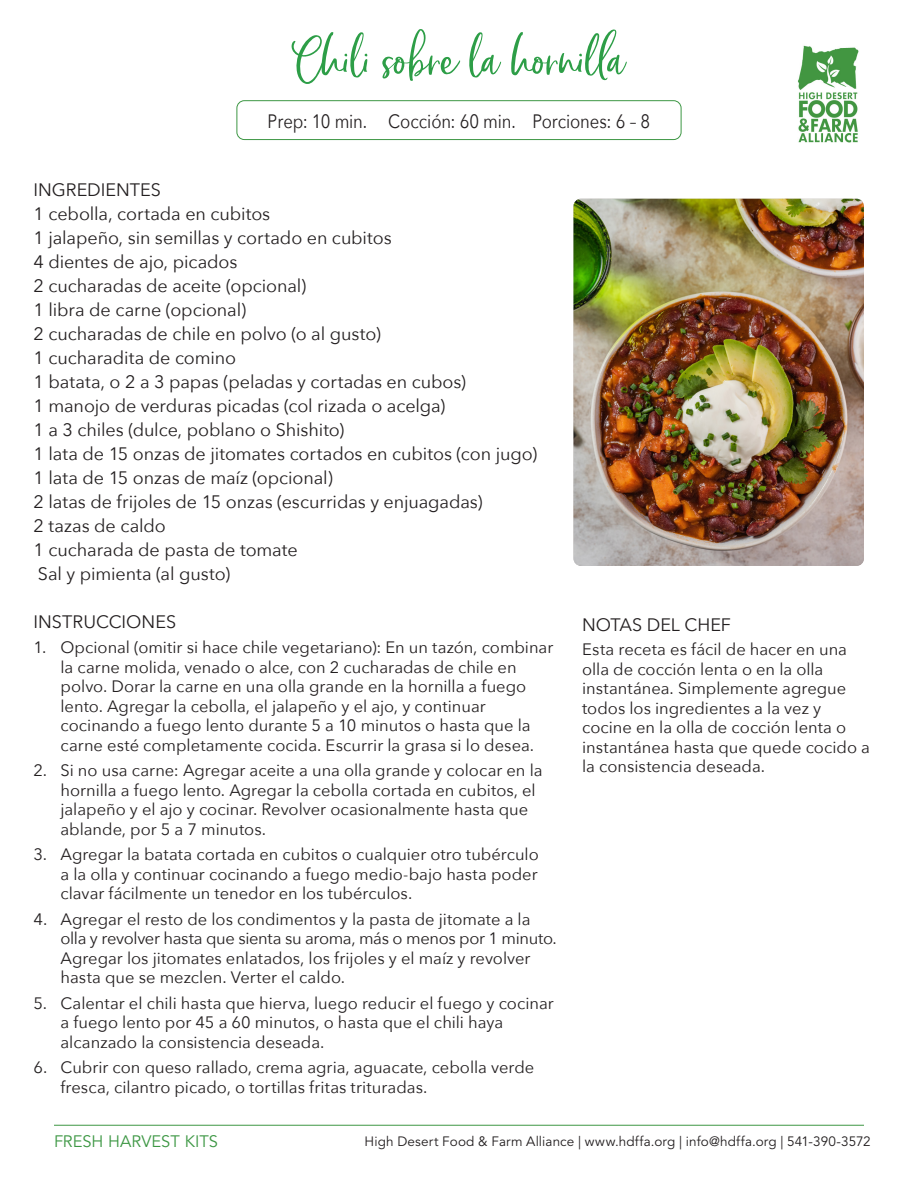
<style>
.page{position:relative;width:918px;height:1188px;background:#fff}
.page>*{position:absolute;margin:0;border:0;box-sizing:border-box;transform-origin:0 0}
.t1{font:73.5px "Chinup Buttercup";color:#2d9e47}
.Body{font:19.35px "Avenir Next";letter-spacing:-.005em;color:#231f20;scale:.86 1}
.Body-2{font:18px "Avenir Next";letter-spacing:-.005em;color:#231f20}
.Body-3{font:16.5px/19.5px "Avenir Next";color:#231f20}
.t2{font:16.5px "Avenir LT Std";letter-spacing:.005em;color:#3d9744}
.t3{font:13.5px "Avenir LT Std";letter-spacing:.01em;color:#231f20}
</style>
<div class="page">
<img style="left:798px;top:45px;width:61px;height:98px">
<hr style="left:54px;top:1125px;width:810px;height:1px;background:#3d9744">
<div style="left:237px;top:100px;width:444px;height:40px;border:1px solid #3d9744;border-radius:8px"></div>
<img style="left:573px;top:199px;width:291px;height:367px">
<p class="t1" style="left:295px;top:19px;width:330px">Chili sobre la hornilla</p>
<p class="Body" style="left:268px;top:105px;width:446px">Prep: 10 min. Cocción: 60 min. Porciones: 6 – 8</p>
<p class="Body-2" style="left:33px;top:175px;width:129px">INGREDIENTES</p>
<p class="Body-2" style="left:33px;top:199px;width:238px">1 cebolla, cortada en cubitos</p>
<p class="Body-2" style="left:33px;top:222px;width:360px">1 jalapeño, sin semillas y cortado en cubitos</p>
<p class="Body-2" style="left:33px;top:246px;width:206px">4 dientes de ajo, picados</p>
<p class="Body-2" style="left:33px;top:270px;width:274px">2 cucharadas de aceite (opcional)</p>
<p class="Body-2" style="left:33px;top:294px;width:214px">1 libra de carne (opcional)</p>
<p class="Body-2" style="left:33px;top:318px;width:349px">2 cucharadas de chile en polvo (o al gusto)</p>
<p class="Body-2" style="left:33px;top:342px;width:204px">1 cucharadita de comino</p>
<p class="Body-2" style="left:33px;top:366px;width:434px">1 batata, o 2 a 3 papas (peladas y cortadas en cubos)</p>
<p class="Body-2" style="left:33px;top:390px;width:413px">1 manojo de verduras picadas (col rizada o acelga)</p>
<p class="Body-2" style="left:33px;top:414px;width:312px">1 a 3 chiles (dulce, poblano o Shishito)</p>
<p class="Body-2" style="left:33px;top:438px;width:505px">1 lata de 15 onzas de jitomates cortados en cubitos (con jugo)</p>
<p class="Body-2" style="left:33px;top:462px;width:301px">1 lata de 15 onzas de maíz (opcional)</p>
<p class="Body-2" style="left:33px;top:486px;width:450px">2 latas de frijoles de 15 onzas (escurridas y enjuagadas)</p>
<p class="Body-2" style="left:33px;top:510px;width:134px">2 tazas de caldo</p>
<p class="Body-2" style="left:33px;top:534px;width:266px">1 cucharada de pasta de tomate</p>
<p class="Body-2" style="left:38px;top:558px;width:194px">Sal y pimienta (al gusto)</p>
<p class="Body-2" style="left:33px;top:606px;width:144px">INSTRUCCIONES</p>
<p class="Body-3" style="left:60px;top:637px;width:494px;text-indent:-27px">1. Opcional (omitir si hace chile vegetariano): En un tazón, combinar la carne molida, venado o alce, con 2 cucharadas de chile en polvo. Dorar la carne en una olla grande en la hornilla a fuego lento. Agregar la cebolla, el jalapeño y el ajo, y continuar cocinando a fuego lento durante 5 a 10 minutos o hasta que la carne esté completamente cocida. Escurrir la grasa si lo desea.</p>
<p class="Body-3" style="left:60px;top:760px;width:484px;text-indent:-27px">2. Si no usa carne: Agregar aceite a una olla grande y colocar en la hornilla a fuego lento. Agregar la cebolla cortada en cubitos, el jalapeño y el ajo y cocinar. Revolver ocasionalmente hasta que ablande, por 5 a 7 minutos.</p>
<p class="Body-3" style="left:60px;top:844px;width:480px;text-align:justify;text-indent:-27px">3. Agregar la batata cortada en cubitos o cualquier otro tubérculo a la olla y continuar cocinando a fuego medio-bajo hasta poder clavar fácilmente un tenedor en los tubérculos.</p>
<p class="Body-3" style="left:60px;top:909px;width:498px;text-indent:-27px">4. Agregar el resto de los condimentos y la pasta de jitomate a la olla y revolver hasta que sienta su aroma, más o menos por 1 minuto.<br>Agregar los jitomates enlatados, los frijoles y el maíz y revolver hasta que se mezclen. Verter el caldo.</p>
<p class="Body-3" style="left:60px;top:993px;width:495px;text-indent:-27px">5. Calentar el chili hasta que hierva, luego reducir el fuego y cocinar a fuego lento por 45 a 60 minutos, o hasta que el chili haya alcanzado la consistencia deseada.</p>
<p class="Body-3" style="left:60px;top:1057px;width:475px;text-indent:-27px">6. Cubrir con queso rallado, crema agria, aguacate, cebolla verde fresca, cilantro picado, o tortillas fritas trituradas.</p>
<p class="Body-2" style="left:582px;top:610px;width:150px">NOTAS DEL CHEF</p>
<p class="Body-3" style="left:582px;top:639px;width:289px">Esta receta es fácil de hacer en una olla de cocción lenta o en la olla instantánea. Simplemente agregue todos los ingredientes a la vez y cocine en la olla de cocción lenta o instantánea hasta que quede cocido a la consistencia deseada.</p>
<p class="t2" style="left:54px;top:1132px;width:166px">FRESH HARVEST KITS</p>
<p class="t3" style="left:365px;top:1134px;width:508px">High Desert Food &amp; Farm Alliance | www.hdffa.org | info@hdffa.org | 541-390-3572</p>
</div>
